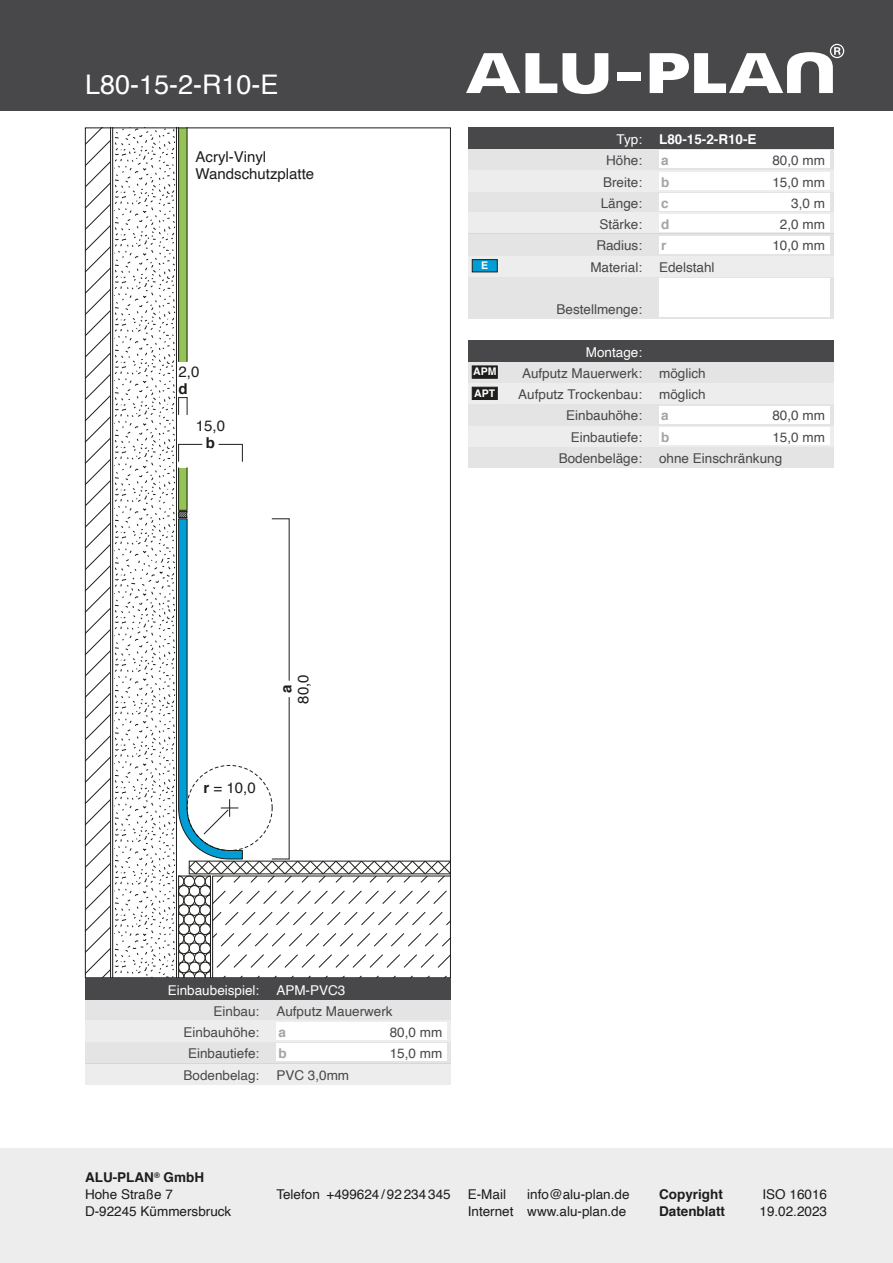
<style>
.page{position:relative;width:893px;height:1263px;background:#fff}
.page>*{position:absolute;margin:0;border:0;box-sizing:border-box;transform-origin:0 0}
.t1{font:27px "Helvetica";color:#fff}
.t2{font:15px/17px "Helvetica";color:#1d1d1b}
.t3{font:700 15px "Helvetica";color:#1d1d1b}
.t4{font:13.5px "Helvetica";color:#48484a}
.t5{font:13.5px/17px "Helvetica";color:#1d1d1b}
.t6{font:13.5px "Helvetica";color:#fff}
.t7{font:700 13.5px "Helvetica";color:#1d1d1b}
.t8{font:700 13.5px "Helvetica";color:#fff}
.t9{font:700 13.5px "Helvetica";color:#a4a4a6}
.t10{font:700 10.5px/21.3px "Helvetica";color:#fff}
.s1{font-weight:700}
</style>
<div class="page">
<div style="left:0;top:1148px;width:893px;height:115px;background:#ededee"></div>
<div style="left:0;top:0;width:893px;height:111px;background:#48484a"></div>
<svg style="left:87px;top:130px;width:362px;height:846px"></svg>
<div style="left:468px;top:361px;width:365px;height:22px;background:#e4e4e5"></div>
<div style="left:468px;top:446px;width:365px;height:22px;background:#e4e4e5"></div>
<div style="left:468px;top:425px;width:365px;height:21px;background:#ededee"></div>
<div style="left:659px;top:427px;width:170px;height:17px;background:#fff"></div>
<svg style="left:468px;top:383px;width:365px;height:42px;background:#e9e9ea"></svg>
<div style="left:659px;top:406px;width:170px;height:17px;background:#fff"></div>
<div style="left:468px;top:340px;width:365px;height:21px;background:#48484a"></div>
<div style="left:85px;top:999px;width:366px;height:21px;background:#e4e4e5"></div>
<svg style="left:85px;top:1020px;width:366px;height:64px"></svg>
<div style="left:276px;top:1023px;width:170px;height:17px;background:#fff"></div>
<div style="left:85px;top:978px;width:366px;height:21px;background:#48484a"></div>
<div style="left:468px;top:276px;width:365px;height:43px;background:#e4e4e5"></div>
<div style="left:659px;top:279px;width:170px;height:38px;background:#fff"></div>
<div style="left:468px;top:255px;width:365px;height:21px;background:#ededee"></div>
<div style="left:468px;top:191px;width:365px;height:22px;background:#e4e4e5"></div>
<div style="left:659px;top:193px;width:170px;height:17px;background:#fff"></div>
<div style="left:468px;top:170px;width:365px;height:21px;background:#ededee"></div>
<svg style="left:468px;top:213px;width:365px;height:42px"></svg>
<div style="left:659px;top:172px;width:170px;height:17px;background:#fff"></div>
<div style="left:659px;top:215px;width:170px;height:17px;background:#fff"></div>
<div style="left:468px;top:149px;width:365px;height:21px;background:#e4e4e5"></div>
<div style="left:659px;top:151px;width:170px;height:17px;background:#fff"></div>
<div style="left:468px;top:128px;width:365px;height:21px;background:#48484a"></div>
<div style="left:472px;top:366px;width:25px;height:12px;background:#1d1d1b"></div>
<div style="left:472px;top:387px;width:25px;height:13px;background:#1d1d1b;border:1px solid #1d1d1b"></div>
<div style="left:472px;top:259px;width:25px;height:13px;background:#009ed4;border:1px solid #1d1d1b"></div>
<svg style="left:650px;top:44px;width:194px;height:49px"></svg>
<div style="left:617px;top:72px;width:23px;height:9px;background:#fff"></div>
<svg style="left:466px;top:53px;width:142px;height:41px"></svg>
<h1 class="t1" style="left:85px;top:63px;width:195px">L80-15-2-R10-E</h1>
<p class="t2" style="left:196px;top:148px;width:120px">Acryl-Vinyl<br>Wandschutzplatte</p>
<p class="t2" style="left:179px;top:363px;width:22px">2,0</p>
<p class="t3" style="left:179px;top:376px;width:11px">d</p>
<p class="t2" style="left:196px;top:418px;width:31px">15,0</p>
<p class="t3" style="left:206px;top:431px;width:11px">b</p>
<p class="t10" style="left:481px;top:255px;width:9px">E</p>
<p class="t10" style="left:473px;top:361px;width:25px">APM<br>APT</p>
<p class="t6" style="left:617px;top:129px;width:27px">Typ:</p>
<p class="t8" style="left:659px;top:128px;width:99px">L80-15-2-R10-E</p>
<p class="t4" style="left:606px;top:150px;width:38px">Höhe:</p>
<p class="t9" style="left:661px;top:150px;width:9px">a</p>
<p class="t4" style="left:772px;top:150px;width:54px">80,0 mm</p>
<p class="t4" style="left:603px;top:171px;width:41px">Breite:</p>
<p class="t4" style="left:599px;top:214px;width:44px">Stärke:</p>
<p class="t4" style="left:601px;top:193px;width:43px">Länge:</p>
<p class="t4" style="left:596px;top:235px;width:47px">Radius:</p>
<p class="t9" style="left:661px;top:171px;width:10px">b</p>
<p class="t9" style="left:661px;top:213px;width:10px">d</p>
<p class="t9" style="left:661px;top:192px;width:9px">c</p>
<p class="t9" style="left:661px;top:235px;width:7px">r</p>
<p class="t4" style="left:590px;top:256px;width:53px">Material:</p>
<p class="t4" style="left:659px;top:256px;width:57px">Edelstahl</p>
<p class="t4" style="left:556px;top:299px;width:87px">Bestellmenge:</p>
<p class="t6" style="left:586px;top:342px;width:58px">Montage:</p>
<p class="t4" style="left:518px;top:384px;width:125px">Aufputz Trockenbau:</p>
<p class="t4" style="left:659px;top:384px;width:48px">möglich</p>
<p class="t4" style="left:522px;top:363px;width:122px">Aufputz Mauerwerk:</p>
<p class="t4" style="left:659px;top:363px;width:48px">möglich</p>
<p class="t4" style="left:772px;top:171px;width:54px">15,0 mm</p>
<p class="t4" style="left:780px;top:214px;width:47px">2,0 mm</p>
<p class="t4" style="left:791px;top:193px;width:35px">3,0 m</p>
<p class="t4" style="left:772px;top:235px;width:54px">10,0 mm</p>
<p class="t4" style="left:566px;top:405px;width:77px">Einbauhöhe:</p>
<p class="t9" style="left:661px;top:405px;width:9px">a</p>
<p class="t4" style="left:772px;top:405px;width:54px">80,0 mm</p>
<p class="t4" style="left:571px;top:427px;width:73px">Einbautiefe:</p>
<p class="t9" style="left:661px;top:426px;width:10px">b</p>
<p class="t4" style="left:772px;top:427px;width:54px">15,0 mm</p>
<p class="t4" style="left:559px;top:448px;width:85px">Bodenbeläge:</p>
<p class="t4" style="left:659px;top:448px;width:125px">ohne Einschränkung</p>
<p class="t3" style="left:274px;top:693px;width:10px;rotate:-90deg">a</p>
<p class="t2" style="left:295px;top:703px;width:31px;rotate:-90deg">80,0</p>
<p class="t2" style="left:204px;top:780px;width:54px"><span class="s1">r</span> = 10,0</p>
<p class="t6" style="left:168px;top:979px;width:93px">Einbaubeispiel:</p>
<p class="t4" style="left:214px;top:1001px;width:47px">Einbau:</p>
<p class="t6" style="left:276px;top:979px;width:71px">APM-PVC3</p>
<p class="t4" style="left:276px;top:1001px;width:118px">Aufputz Mauerwerk</p>
<p class="t4" style="left:184px;top:1022px;width:77px">Einbauhöhe:</p>
<p class="t9" style="left:279px;top:1021px;width:9px">a</p>
<p class="t4" style="left:390px;top:1022px;width:54px">80,0 mm</p>
<p class="t4" style="left:188px;top:1043px;width:73px">Einbautiefe:</p>
<p class="t9" style="left:279px;top:1043px;width:10px">b</p>
<p class="t4" style="left:390px;top:1043px;width:54px">15,0 mm</p>
<p class="t4" style="left:184px;top:1064px;width:77px">Bodenbelag:</p>
<p class="t4" style="left:276px;top:1064px;width:74px">PVC 3,0mm</p>
<p class="t5" style="left:85px;top:1169px;width:148px"><span class="s1">ALU-PLAN</span><sup>®</sup> <span class="s1">GmbH<br></span>Hohe Straße 7<br>D-92245 Kümmersbruck</p>
<p class="t5" style="left:276px;top:1186px;width:176px">Telefon +499624 /92234345</p>
<p class="t7" style="left:659px;top:1183px;width:65px">Copyright</p>
<p class="t5" style="left:762px;top:1186px;width:66px">ISO 16016</p>
<p class="t7" style="left:659px;top:1200px;width:68px">Datenblatt</p>
<p class="t5" style="left:759px;top:1203px;width:69px">19.02.2023</p>
<p class="t5" style="left:468px;top:1186px;width:163px;text-align:right">info@alu-plan.de<br>Internet www.alu-plan.de</p>
<p class="t5" style="left:468px;top:1186px;width:40px">E-Mail</p>
</div>
